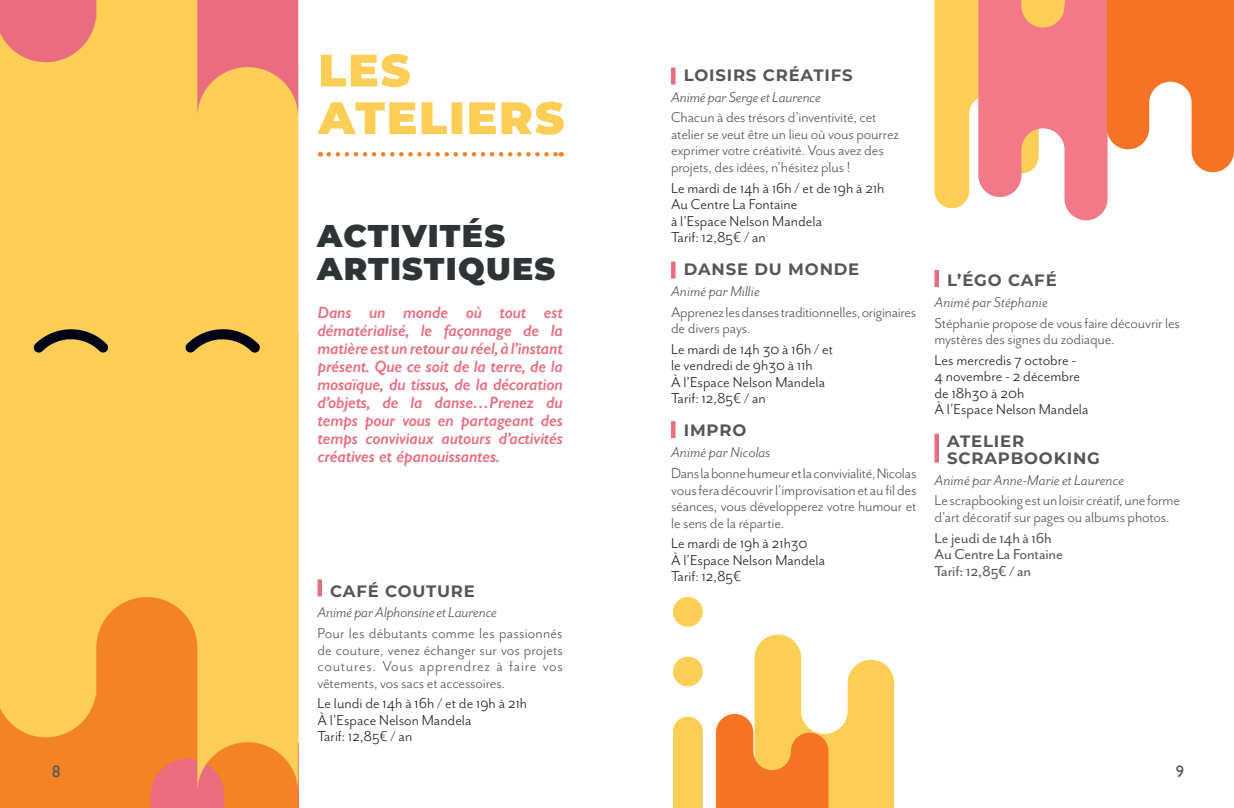
<style>
.page{position:relative;width:1234px;height:808px;background:#fff}
.page>*{position:absolute;margin:0;border:0;box-sizing:border-box;transform-origin:0 0}
.t1{font:900 31.5px/33px "Montserrat";letter-spacing:.04em;color:#2e3336}
.t2{font:16.5px/16.5px "Mr Eaves San OT";letter-spacing:-.01em;color:#545658}
.t3{font:16.5px/16.5px "Mr Eaves San OT";color:#231f20}
.t4{font:italic 600 16.5px/18px "Gill Sans";letter-spacing:-.01em;color:#e96d7f;text-align:justify}
.t5{font:italic 16.5px "Mr Eaves San OT";color:#545658}
.t6{font:700 16.5px/16.5px "Montserrat";letter-spacing:.05em;color:#545658}
.t7{font:16.5px/16.5px "Mr Eaves San OT";letter-spacing:-.01em;color:#545658}
.t8{font:16.5px "Gill Sans";color:#545658}
</style>
<div class="page">
<svg style="left:0;top:792px;width:298px;height:16px;background:#f17d3c"></svg>
<svg style="left:0;top:117px;width:298px;height:675px;background:#fac24f"></svg>
<svg style="left:185px;top:324px;width:75px;height:29px;background:#9f823e"></svg>
<svg style="left:33px;top:324px;width:76px;height:29px;background:#a08440"></svg>
<svg style="left:317px;top:102px;width:247px;height:33px"></svg>
<svg style="left:321px;top:54px;width:89px;height:33px"></svg>
<svg style="left:0;top:0;width:298px;height:117px;background:#f4aa65"></svg>
<svg style="left:328px;top:152px;width:233px;height:5px"></svg>
<svg style="left:934px;top:0;width:299px;height:220px"></svg>
<div style="left:672px;top:656px;width:30px;height:30px;background:#fcce56;border-radius:50%"></div>
<div style="left:672px;top:597px;width:30px;height:30px;background:#fcce56;border-radius:50%"></div>
<div style="left:673px;top:717px;width:29px;height:91px;background:#fcce56"></div>
<svg style="left:715px;top:635px;width:179px;height:173px"></svg>
<div style="left:317px;top:579px;width:5px;height:17px;background:#e96d7f"></div>
<hr style="left:671px;top:68px;width:4px;height:17px;background:#e96d7f">
<hr style="left:671px;top:261px;width:4px;height:18px;background:#e96d7f">
<div style="left:670px;top:421px;width:5px;height:17px;background:#e96d7f"></div>
<svg style="left:934px;top:270px;width:4px;height:17px"></svg>
<svg style="left:934px;top:434px;width:4px;height:29px"></svg>
<p class="t8" style="left:52px;top:762px;width:10px">8</p>
<h1 class="t1" style="left:317px;top:217px;width:240px">ACTIVITÉS<br>ARTISTIQUES</h1>
<p class="t4" style="left:317px;top:304px;width:247px">Dans un monde où tout est dématérialisé, le façonnage de la matière est un retour au réel, à l’instant présent. Que ce soit de la terre, de la mosaïque, du tissus, de la décoration d’objets, de la danse…Prenez du temps pour vous en partageant des temps conviviaux autours d’activités créatives et épanouissantes.</p>
<p class="t6" style="left:330px;top:582px;width:146px">CAFÉ COUTURE</p>
<p class="t5" style="left:317px;top:603px;width:181px">Animé par Alphonsine et Laurence</p>
<p class="t2" style="left:317px;top:625px;width:247px;text-align:justify">Pour les débutants comme les passionnés de couture, venez échanger sur vos projets coutures. Vous apprendrez à faire vos vêtements, vos sacs et accessoires.</p>
<p class="t3" style="left:317px;top:695px;width:211px">Le lundi de 14h à 16h / et de 19h à 21h<br>À l’Espace Nelson Mandela<br>Tarif: 12,85€ / an</p>
<p class="t6" style="left:683px;top:66px;width:170px">LOISIRS CRÉATIFS</p>
<p class="t5" style="left:671px;top:88px;width:151px">Animé par Serge et Laurence</p>
<p class="t2" style="left:671px;top:109px;width:229px">Chacun à des trésors d’inventivité, cet atelier se veut être un lieu où vous pourrez exprimer votre créativité. Vous avez des projets, des idées, n’hésitez plus !</p>
<p class="t3" style="left:671px;top:180px;width:215px">Le mardi de 14h à 16h / et de 19h à 21h<br>Au Centre La Fontaine<br>à l’Espace Nelson Mandela<br>Tarif: 12,85€ / an</p>
<p class="t6" style="left:683px;top:260px;width:177px">DANSE DU MONDE</p>
<p class="t5" style="left:671px;top:282px;width:90px">Animé par Millie</p>
<p class="t2" style="left:671px;top:304px;width:247px">Apprenez les danses traditionnelles, originaires de divers pays.</p>
<p class="t3" style="left:671px;top:341px;width:163px">Le mardi de 14h 30 à 16h / et le vendredi de 9h30 à 11h<br>À l’Espace Nelson Mandela<br>Tarif: 12,85€ / an</p>
<p class="t6" style="left:683px;top:421px;width:64px">IMPRO</p>
<p class="t5" style="left:671px;top:443px;width:101px">Animé par Nicolas</p>
<p class="t2" style="left:671px;top:465px;width:247px;text-align:justify">Dans la bonne humeur et la convivialité, Nicolas vous fera découvrir l'improvisation et au fil des séances, vous développerez votre humour et le sens de la répartie.</p>
<p class="t3" style="left:671px;top:535px;width:156px">Le mardi de 19h à 21h30<br>À l’Espace Nelson Mandela<br>Tarif: 12,85€</p>
<p class="t6" style="left:947px;top:271px;width:111px">L’ÉGO CAFÉ</p>
<p class="t5" style="left:934px;top:293px;width:115px">Animé par Stéphanie</p>
<p class="t2" style="left:934px;top:315px;width:247px">Stéphanie propose de vous faire découvrir les mystères des signes du zodiaque.</p>
<p class="t3" style="left:934px;top:352px;width:156px">Les mercredis 7 octobre -<br>4 novembre - 2 décembre de 18h30 à 20h<br>À l’Espace Nelson Mandela</p>
<p class="t6" style="left:947px;top:432px;width:154px">ATELIER<br>SCRAPBOOKING</p>
<p class="t5" style="left:934px;top:471px;width:191px">Animé par Anne-Marie et Laurence</p>
<p class="t2" style="left:934px;top:492px;width:247px">Le scrapbooking est un loisir créatif, une forme d'art décoratif sur pages ou albums photos.</p>
<p class="t7" style="left:934px;top:530px;width:130px">Le jeudi de 14h à 16h<br>Au Centre La Fontaine<br>Tarif: 12,85€ / an</p>
<p class="t8" style="left:1175px;top:762px;width:10px">9</p>
</div>
